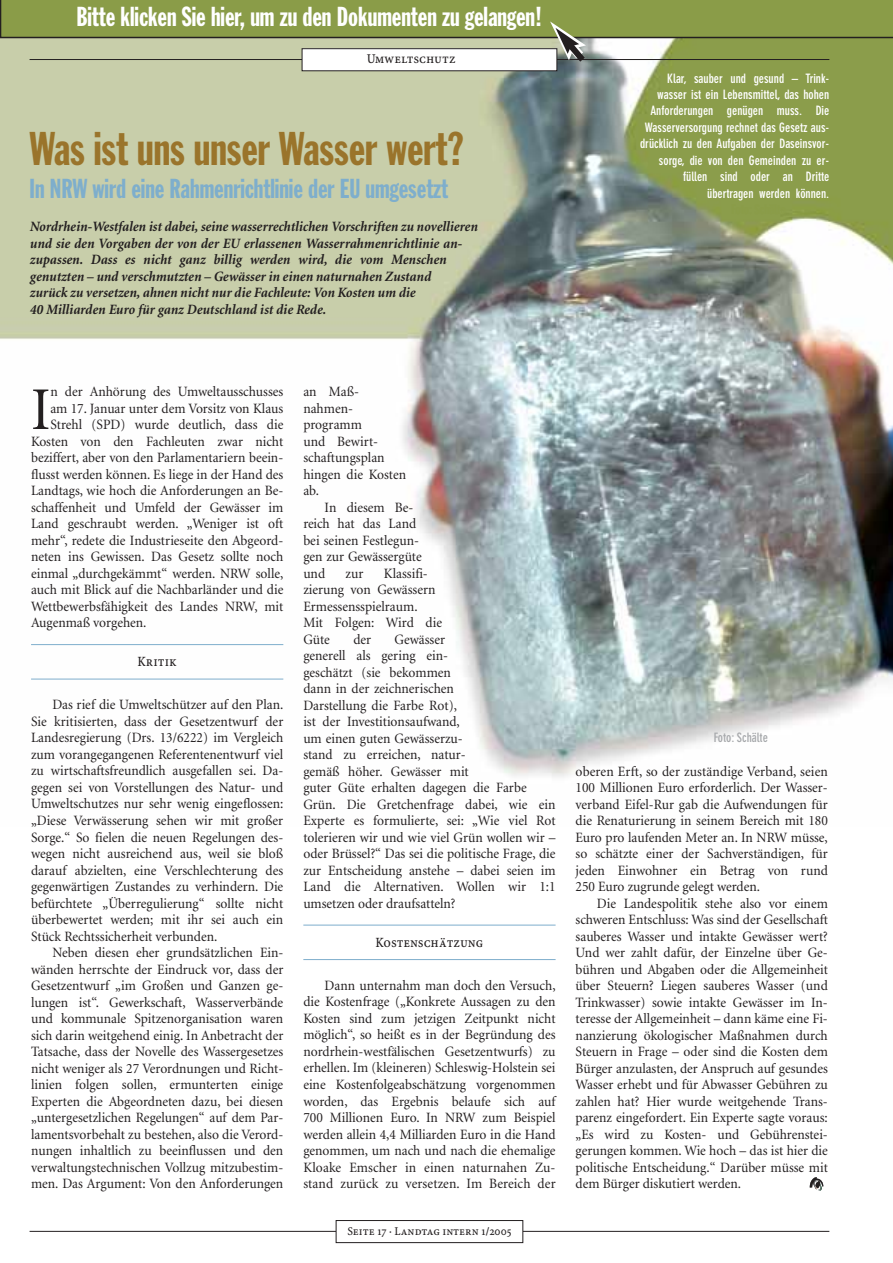
<style>
.page{position:relative;width:893px;height:1263px;background:#fff}
.page>*{position:absolute;margin:0;border:0;box-sizing:border-box;transform-origin:0 0}
.t1{font:60.75px "Minion";color:#231f20;scale:.95 1}
.t2{font:46.5px "Franklin Gothic Extra Cond";color:#9a742b}
.t3{font:27px "Franklin Gothic Extra Cond";color:#fff}
.t4{font:27px "Franklin Gothic Extra Cond";color:#7eaecc}
.t5{font:14.25px/16.5px "Minion";color:#231f20;text-align:justify;scale:.95 1}
.t6{font:italic 700 14.25px/16.5px "Minion";color:#231f20;scale:.95 1}
.t7{font:14.25px "WDR Minion Caps";color:#231f20;scale:.95 1}
.t8{font:13.5px "WDR Minion Caps";letter-spacing:-.005em;color:#231f20}
.t9{font:700 condensed 12.75px/16.5px "DIN Neuzeit Grotesk";color:#fff;text-align:right}
.t10{font:700 condensed 12.75px "DIN Neuzeit Grotesk";color:#a7a9ac}
.t11{font:12px "WDR Minion Caps";color:#231f20}
</style>
<div class="page">
<img style="left:0;top:68px;width:892px;height:709px">
<hr style="left:31px;top:644px;width:252px;height:1px;background:#7eaecc">
<hr style="left:31px;top:679px;width:252px;height:1px;background:#7eaecc">
<hr style="left:303px;top:925px;width:252px;height:1px;background:#7eaecc">
<hr style="left:303px;top:959px;width:252px;height:1px;background:#7eaecc">
<div style="left:302px;top:49px;width:255px;height:22px;background:#fff"></div>
<hr style="left:30px;top:1231px;width:799px;height:1px;background:#231f20">
<div style="left:336px;top:1221px;width:187px;height:22px;background:#fff"></div>
<div style="left:336px;top:1220px;width:187px;height:23px;border:1px solid #231f20"></div>
<svg style="left:809px;top:1177px;width:14px;height:14px"></svg>
<svg style="left:0;top:0;width:892px;height:68px;background:#9eab6e"></svg>
<h3 class="t3" style="left:76px;top:7px;width:467px">Bitte klicken Sie hier, um zu den Dokumenten zu gelangen!</h3>
<p class="t8" style="left:366px;top:51px;width:90px">Umweltschutz</p>
<h2 class="t2" style="left:30px;top:132px;width:436px">Was ist uns unser Wasser wert?</h2>
<h3 class="t4" style="left:30px;top:179px;width:420px">In NRW wird eine Rahmenrichtlinie der EU umgesetzt</h3>
<p class="t6" style="left:30px;top:219px;width:473px">Nordrhein-Westfalen ist dabei, seine wasserrechtlichen Vorschriften zu novellieren und sie den Vorgaben der von der EU erlassenen Wasserrahmenrichtlinie an&shy;zupassen. Dass es nicht ganz billig werden wird, die vom Menschen genutzten – und verschmutzten – Gewässer in einen naturnahen Zustand<br>zurück zu versetzen, ahnen nicht nur die Fachleute: Von Kosten um die<br>40 Milliarden Euro für ganz Deutschland ist die Rede.</p>
<p class="t9" style="left:640px;top:71px;width:191px">Klar, sauber und gesund – Trink&shy;wasser ist ein Lebensmittel, das hohen Anforderungen genügen muss. Die Wasserversorgung rechnet das Gesetz aus&shy;drücklich zu den Aufgaben der Daseinsvor&shy;sorge, die von den Gemeinden zu er&shy;füllen sind oder an Dritte übertragen werden können.</p>
<h1 class="t1" style="left:31px;top:386px;width:22px">I</h1>
<p class="t5" style="left:50px;top:384px;width:247px">n der Anhörung des Umweltausschusses</p>
<p class="t5" style="left:50px;top:401px;width:247px">am 17. Januar unter dem Vorsitz von Klaus</p>
<p class="t5" style="left:50px;top:417px;width:247px">Strehl (SPD) wurde deutlich, dass die</p>
<p class="t5" style="left:31px;top:434px;width:267px">Kosten von den Fachleuten zwar nicht</p>
<p class="t5" style="left:31px;top:450px;width:267px">beziffert, aber von den Parlamentariern beein-</p>
<p class="t5" style="left:31px;top:467px;width:267px">flusst werden können. Es liege in der Hand des</p>
<p class="t5" style="left:31px;top:483px;width:267px">Landtags, wie hoch die Anforderungen an Be-</p>
<p class="t5" style="left:31px;top:500px;width:267px">schaffenheit und Umfeld der Gewässer im</p>
<p class="t5" style="left:31px;top:516px;width:267px">Land geschraubt werden. „Weniger ist oft</p>
<p class="t5" style="left:31px;top:533px;width:267px">mehr“, redete die Industrieseite den Abgeord-</p>
<p class="t5" style="left:31px;top:549px;width:267px">neten ins Gewissen. Das Gesetz sollte noch</p>
<p class="t5" style="left:31px;top:566px;width:267px">einmal „durchgekämmt“ werden. NRW solle,</p>
<p class="t5" style="left:31px;top:582px;width:267px">auch mit Blick auf die Nachbarländer und die</p>
<p class="t5" style="left:31px;top:599px;width:267px">Wettbewerbsfähigkeit des Landes NRW, mit</p>
<p class="t5" style="left:31px;top:615px;width:123px">Augenmaß vorgehen.</p>
<p class="t7" style="left:137px;top:653px;width:43px">Kritik</p>
<p class="t5" style="left:31px;top:698px;width:267px;text-indent:21px">Das rief die Umweltschützer auf den Plan.<br>Sie kritisierten, dass der Gesetzentwurf der Landesregierung (Drs. 13/6222) im Vergleich zum vorangegangenen Referentenentwurf viel zu wirtschaftsfreundlich ausgefallen sei. Da&shy;gegen sei von Vorstellungen des Natur- und Umweltschutzes nur sehr wenig eingeflossen: „Diese Verwässerung sehen wir mit großer Sorge.“ So fielen die neuen Regelungen des&shy;wegen nicht ausreichend aus, weil sie bloß darauf abzielten, eine Verschlechterung des gegenwärtigen Zustandes zu verhindern. Die befürchtete „Überregulierung“ sollte nicht überbewertet werden; mit ihr sei auch ein Stück Rechtssicherheit verbunden.</p>
<p class="t5" style="left:31px;top:945px;width:267px;text-indent:21px">Neben diesen eher grundsätzlichen Ein&shy;wänden herrschte der Eindruck vor, dass der Gesetzentwurf „im Großen und Ganzen ge&shy;lungen ist“. Gewerkschaft, Wasserverbände und kommunale Spitzenorganisation waren sich darin weitgehend einig. In Anbetracht der Tatsache, dass der Novelle des Wassergesetzes nicht weniger als 27 Verordnungen und Richt&shy;linien folgen sollen, ermunterten einige Experten die Abgeordneten dazu, bei diesen „untergesetzlichen Regelungen“ auf dem Par&shy;lamentsvorbehalt zu bestehen, also die Verord&shy;nungen inhaltlich zu beeinflussen und den verwaltungstechnischen Vollzug mitzubestim&shy;men. Das Argument: Von den Anforderungen</p>
<p class="t5" style="left:303px;top:384px;width:110px;text-align:left">an Maß&shy;nahmen&shy;programm<br>und Bewirt&shy;schaftungsplan hingen die Kosten ab.</p>
<p class="t5" style="left:303px;top:500px;width:126px;text-align:left;text-indent:21px">In diesem Be&shy;reich hat das Land bei seinen Festlegun&shy;gen zur Gewässergüte und</p>
<p class="t5" style="left:303px;top:566px;width:147px;text-align:left;text-indent:81px">Klassifi&shy;zierung von Gewässern<br>Ermessensspielraum.<br>Mit Folgen: Wird die<br>Güte</p>
<p class="t5" style="left:345px;top:566px;width:20px">zur</p>
<p class="t5" style="left:353px;top:632px;width:20px">der</p>
<p class="t5" style="left:303px;top:632px;width:267px;text-align:left;text-indent:91px">Gewässer<br>generell als gering ein-<br>geschätzt (sie bekommen<br>dann in der zeichnerischen<br>Darstellung die Farbe Rot),<br>ist der Investitionsaufwand,<br>um einen guten Gewässerzu-<br>stand zu erreichen, natur-<br>gemäß höher. Gewässer mit<br>guter Güte erhalten dagegen die Farbe<br>Grün. Die Gretchenfrage dabei, wie ein<br>Experte es formulierte, sei: „Wie viel Rot tolerieren wir und wie viel Grün wollen wir – oder Brüssel?“ Das sei die politische Frage, die zur Entscheidung anstehe – dabei seien im<br>Land die Alternativen. Wollen wir 1:1 umsetzen oder draufsatteln?</p>
<p class="t7" style="left:375px;top:933px;width:115px">Kostenschätzung</p>
<p class="t5" style="left:303px;top:978px;width:267px;text-indent:21px">Dann unternahm man doch den Versuch, die Kostenfrage („Konkrete Aussagen zu den Kosten sind zum jetzigen Zeitpunkt nicht möglich“, so heißt es in der Begründung des nordrhein-westfälischen Gesetzentwurfs) zu erhellen. Im (kleineren) Schleswig-Holstein sei eine Kostenfolgeabschätzung vorgenommen worden, das Ergebnis belaufe sich auf 700 Millionen Euro. In NRW zum Beispiel werden allein 4,4 Milliarden Euro in die Hand genommen, um nach und nach die ehemalige Kloake Emscher in einen naturnahen Zu&shy;stand zurück zu versetzen. Im Bereich der</p>
<p class="t11" style="left:347px;top:1224px;width:166px">Seite 17 · Landtag intern 1/2005</p>
<p class="t10" style="left:713px;top:733px;width:56px">Foto: Schälte</p>
<p class="t5" style="left:575px;top:764px;width:267px">oberen Erft, so der zuständige Verband, seien 100 Millionen Euro erforderlich. Der Wasser&shy;verband Eifel-Rur gab die Aufwendungen für die Renaturierung in seinem Bereich mit 180<br>Euro pro laufenden Meter an. In NRW müsse, so schätzte einer der Sachverständigen, für jeden Einwohner ein Betrag von rund 250 Euro zugrunde gelegt werden.</p>
<p class="t5" style="left:575px;top:896px;width:267px;text-indent:21px">Die Landespolitik stehe also vor einem schweren Entschluss: Was sind der Gesellschaft sauberes Wasser und intakte Gewässer wert?<br>Und wer zahlt dafür, der Einzelne über Ge&shy;bühren und Abgaben oder die Allgemeinheit über Steuern? Liegen sauberes Wasser (und Trinkwasser) sowie intakte Gewässer im In&shy;teresse der Allgemeinheit – dann käme eine Fi&shy;nanzierung ökologischer Maßnahmen durch Steuern in Frage – oder sind die Kosten dem Bürger anzulasten, der Anspruch auf gesundes Wasser erhebt und für Abwasser Gebühren zu zahlen hat? Hier wurde weitgehende Trans&shy;parenz eingefordert. Ein Experte sagte voraus: „Es wird zu Kosten- und Gebührenstei&shy;gerungen kommen. Wie hoch – das ist hier die politische Entscheidung.“ Darüber müsse mit dem Bürger diskutiert werden.</p>
</div>
